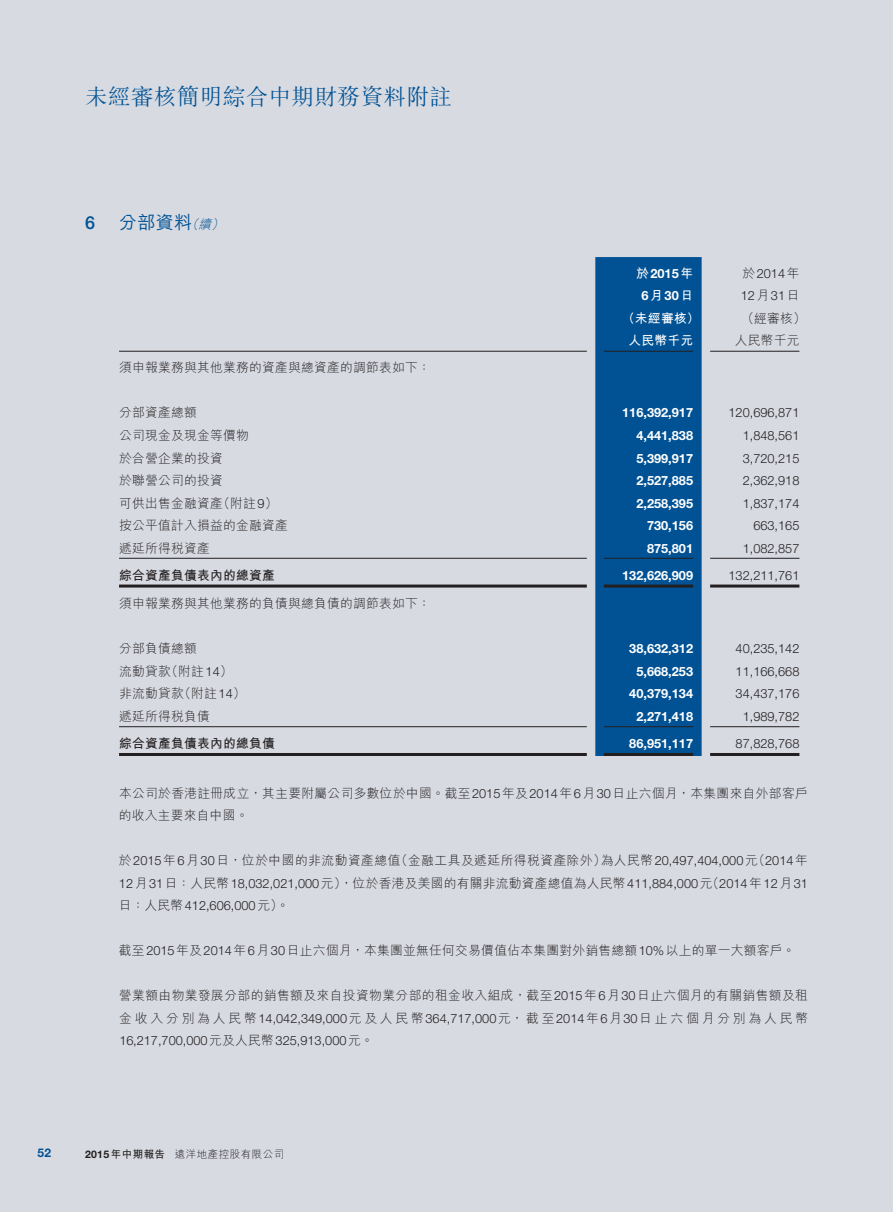
<style>
.page{position:relative;width:893px;height:1212px;background:#d7dae1}
.page>*{position:absolute;margin:0;border:0;box-sizing:border-box;transform-origin:0 0}
.t1{font:300 22.5px "M Sung HK";letter-spacing:.02em;color:#005294}
.t2{font:500 18px "M Hei HK";color:#005294}
.t3{font:500 18px "Helvetica Neue LT Std";color:#005294}
.t4{font:300 12.75px/22.5px "M Hei HK";letter-spacing:.02em;color:#231f20;text-align:justify}
.t5{font:300 12.75px/22.5px "Helvetica Neue LT Std";color:#231f20}
.t6{font:700 12.75px/22.5px "Helvetica Neue LT Std";color:#fff;text-align:center}
.t7{font:700 12.75px "M Hei HK";letter-spacing:.02em;color:#231f20}
.t8{font:700 12.75px "M Hei HK";letter-spacing:.02em;color:#fff}
.t9{font:700 12px "Helvetica Neue LT Std";color:#005294}
.t10{font:300 10.5px "M Hei HK";letter-spacing:.045em;color:#231f20}
.s1{font-weight:300;font-style:italic;font-size:12.75px}
.s2{font-family:"M Hei HK"}
.s3{font-family:"Helvetica Neue LT Std"}
.s4{font-family:"Helvetica Neue LT Std";font-weight:700}
.s5{font-weight:700}
</style>
<div class="page">
<div style="left:595px;top:257px;width:107px;height:499px;background:#005294"></div>
<hr style="left:119px;top:351px;width:468px;height:1px;background:#231f20">
<hr style="left:604px;top:351px;width:89px;height:1px;background:#231f20">
<hr style="left:710px;top:351px;width:89px;height:1px;background:#231f20">
<hr style="left:119px;top:558px;width:468px;height:1px;background:#231f20">
<hr style="left:604px;top:558px;width:89px;height:1px;background:#231f20">
<hr style="left:710px;top:558px;width:89px;height:1px;background:#231f20">
<hr style="left:119px;top:584px;width:468px;height:3px;background:#231f20">
<hr style="left:604px;top:584px;width:89px;height:3px;background:#231f20">
<hr style="left:710px;top:584px;width:89px;height:3px;background:#231f20">
<hr style="left:119px;top:726px;width:468px;height:1px;background:#231f20">
<hr style="left:604px;top:726px;width:89px;height:1px;background:#231f20">
<hr style="left:710px;top:726px;width:89px;height:1px;background:#231f20">
<hr style="left:119px;top:753px;width:468px;height:3px;background:#231f20">
<hr style="left:604px;top:753px;width:89px;height:3px;background:#231f20">
<hr style="left:710px;top:753px;width:89px;height:3px;background:#231f20">
<p class="t1" style="left:85px;top:81px;width:368px">未經審核簡明綜合中期財務資料附註</p>
<p class="t3" style="left:85px;top:212px;width:12px">6</p>
<p class="t2" style="left:119px;top:209px;width:109px">分部資料<span class="s1">（續）</span></p>
<p class="t6" style="left:636px;top:262px;width:59px"><span class="s2">於</span>2015<span class="s2">年<br></span>6<span class="s2">月</span>30<span class="s2">日</span></p>
<p class="t5" style="left:741px;top:262px;width:60px"><span class="s2">於</span>2014<span class="s2">年<br></span>12<span class="s2">月</span>31<span class="s2">日</span></p>
<p class="t8" style="left:622px;top:309px;width:79px">（未經審核）</p>
<p class="t4" style="left:741px;top:307px;width:66px">（經審核）</p>
<p class="t8" style="left:628px;top:331px;width:66px">人民幣千元</p>
<p class="t4" style="left:735px;top:329px;width:66px">人民幣千元</p>
<p class="t4" style="left:119px;top:356px;width:313px">須申報業務與其他業務的資產與總資產的調節表如下：</p>
<p class="t4" style="left:119px;top:401px;width:79px">分部資產總額</p>
<p class="t6" style="left:622px;top:401px;width:72px">116,392,917</p>
<p class="t5" style="left:728px;top:401px;width:72px">120,696,871</p>
<p class="t4" style="left:119px;top:424px;width:131px">公司現金及現金等價物</p>
<p class="t6" style="left:636px;top:424px;width:58px">4,441,838</p>
<p class="t5" style="left:743px;top:424px;width:58px">1,848,561</p>
<p class="t4" style="left:119px;top:446px;width:105px">於合營企業的投資</p>
<p class="t6" style="left:636px;top:446px;width:58px">5,399,917</p>
<p class="t5" style="left:743px;top:446px;width:58px">3,720,215</p>
<p class="t4" style="left:119px;top:469px;width:105px">於聯營公司的投資</p>
<p class="t6" style="left:636px;top:469px;width:58px">2,527,885</p>
<p class="t5" style="left:743px;top:469px;width:58px">2,362,918</p>
<p class="t4" style="left:119px;top:491px;width:160px">可供出售金融資產（附註<span class="s3">9</span>）</p>
<p class="t6" style="left:636px;top:491px;width:58px">2,258,395</p>
<p class="t5" style="left:743px;top:491px;width:58px">1,837,174</p>
<p class="t4" style="left:119px;top:514px;width:170px">按公平值計入損益的金融資產</p>
<p class="t6" style="left:647px;top:514px;width:48px">730,156</p>
<p class="t5" style="left:753px;top:514px;width:48px">663,165</p>
<p class="t4" style="left:119px;top:536px;width:92px">遞延所得稅資產</p>
<p class="t6" style="left:647px;top:536px;width:48px">875,801</p>
<p class="t5" style="left:743px;top:536px;width:58px">1,082,857</p>
<p class="t7" style="left:119px;top:566px;width:157px">綜合資產負債表內的總資產</p>
<p class="t6" style="left:622px;top:563px;width:72px">132,626,909</p>
<p class="t5" style="left:728px;top:563px;width:72px">132,211,761</p>
<p class="t4" style="left:119px;top:592px;width:313px">須申報業務與其他業務的負債與總負債的調節表如下：</p>
<p class="t4" style="left:119px;top:637px;width:79px">分部負債總額</p>
<p class="t6" style="left:629px;top:637px;width:65px">38,632,312</p>
<p class="t5" style="left:736px;top:637px;width:65px">40,235,142</p>
<p class="t4" style="left:119px;top:660px;width:115px">流動貸款（附註<span class="s3">14</span>）</p>
<p class="t6" style="left:636px;top:660px;width:58px">5,668,253</p>
<p class="t5" style="left:736px;top:660px;width:65px">11,166,668</p>
<p class="t4" style="left:119px;top:682px;width:128px">非流動貸款（附註<span class="s3">14</span>）</p>
<p class="t6" style="left:629px;top:682px;width:65px">40,379,134</p>
<p class="t5" style="left:736px;top:682px;width:65px">34,437,176</p>
<p class="t4" style="left:119px;top:705px;width:92px">遞延所得稅負債</p>
<p class="t6" style="left:636px;top:705px;width:58px">2,271,418</p>
<p class="t5" style="left:743px;top:705px;width:58px">1,989,782</p>
<p class="t7" style="left:119px;top:734px;width:157px">綜合資產負債表內的總負債</p>
<p class="t6" style="left:629px;top:732px;width:65px">86,951,117</p>
<p class="t5" style="left:736px;top:732px;width:65px">87,828,768</p>
<p class="t4" style="left:119px;top:782px;width:690px">本公司於香港註冊成立，其主要附屬公司多數位於中國。截至<span class="s3">2015</span>年及<span class="s3">2014</span>年<span class="s3">6</span>月<span class="s3">30</span>日止六個月，本集團來自外部客戶的收入主要來自中國。</p>
<p class="t4" style="left:119px;top:849px;width:690px">於<span class="s3">2015</span>年<span class="s3">6</span>月<span class="s3">30</span>日，位於中國的非流動資產總值（金融工具及遞延所得稅資產除外）為人民幣<span class="s3">20,497,404,000</span>元（<span class="s3">2014</span>年<span class="s3">12</span>月<span class="s3">31</span>日：人民幣<span class="s3">18,032,021,000</span>元），位於香港及美國的有關非流動資產總值為人民幣<span class="s3">411,884,000</span>元（<span class="s3">2014</span>年<span class="s3">12</span>月<span class="s3">31</span>日：人民幣<span class="s3">412,606,000</span>元）。</p>
<p class="t4" style="left:119px;top:939px;width:678px">截至<span class="s3">2015</span>年及<span class="s3">2014</span>年<span class="s3">6</span>月<span class="s3">30</span>日止六個月，本集團並無任何交易價值佔本集團對外銷售總額<span class="s3">10%</span>以上的單一大額客戶。</p>
<p class="t4" style="left:119px;top:984px;width:691px">營業額由物業發展分部的銷售額及來自投資物業分部的租金收入組成，截至<span class="s3">2015</span>年<span class="s3">6</span>月<span class="s3">30</span>日止六個月的有關銷售額及租金收入分別為人民幣<span class="s3">14,042,349,000</span>元及人民幣<span class="s3">364,717,000</span>元，截至<span class="s3">2014</span>年<span class="s3">6</span>月<span class="s3">30</span>日止六個月分別為人民幣<span class="s3">16,217,700,000</span>元及人民幣<span class="s3">325,913,000</span>元。</p>
<p class="t9" style="left:37px;top:1145px;width:15px">52</p>
<p class="t10" style="left:85px;top:1148px;width:201px"><span class="s4">2015</span><span class="s5">年中期報告</span> 遠洋地產控股有限公司</p>
</div>
